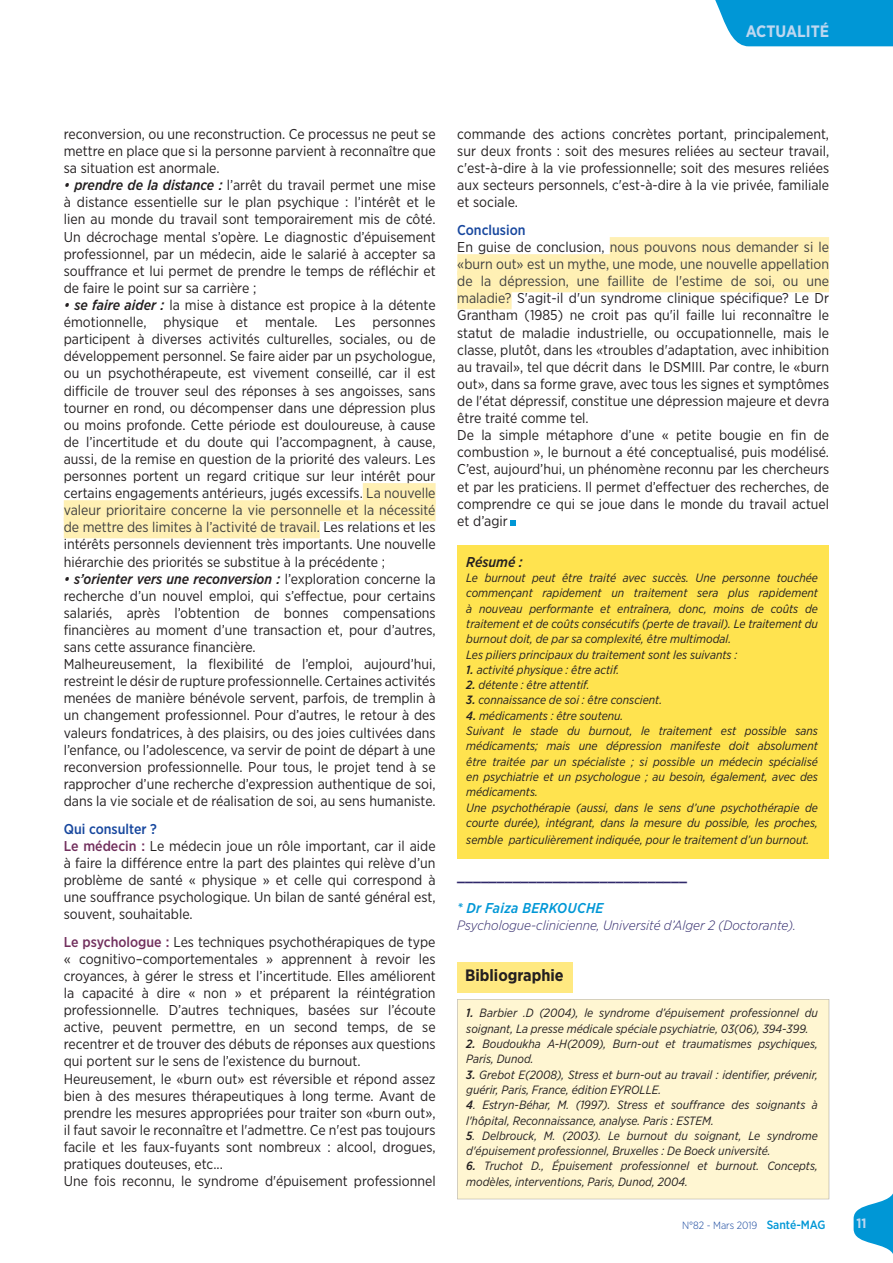
<style>
.page{position:relative;width:893px;height:1263px;background:#fff}
.page>*{position:absolute;margin:0;border:0;box-sizing:border-box;transform-origin:0 0}
.t1{font:700 16.5px "Gotham Narrow";color:#231f20}
.t2{font:700 16.5px "Gotham Narrow";color:#bdd7f0}
.t3{font:14.25px/17.1px "Gotham Narrow";color:#231f20;text-align:justify}
.t4{font:700 14.25px "Gotham Narrow";color:#30296b}
.t5{font:italic 500 14.25px "Gotham Narrow";letter-spacing:.02em;color:#0097d6}
.t6{font:italic 500 14.25px "Gotham Narrow";color:#231f20}
.t7{font:italic 300 13.5px "Gotham Narrow";color:#30296b}
.t8{font:700 13.5px "Gotham Narrow";color:#bdd7f0}
.t9{font:italic 12px/15.3px "Gotham Narrow";color:#231f20}
.t10{font:300 10.5px "Gotham Narrow";color:#17479e}
.s1{font-weight:500;font-style:italic}
.s2{color:#404041}
.s3{font-weight:500;color:#17479e}
.s4{font-weight:500;color:#72305e}
.s5{font-weight:500}
.s6{font-weight:500;font-size:12px;color:#0097d6}
</style>
<div class="page">
<div style="left:363px;top:483px;width:73px;height:21px;background:#fff0b4"></div>
<div style="left:64px;top:500px;width:372px;height:21px;background:#fff0b4"></div>
<div style="left:64px;top:517px;width:256px;height:21px;background:#fff0b4"></div>
<div style="left:610px;top:237px;width:219px;height:21px;background:#fff0b4"></div>
<div style="left:457px;top:254px;width:372px;height:21px;background:#fff0b4"></div>
<div style="left:457px;top:271px;width:372px;height:21px;background:#fff0b4"></div>
<div style="left:457px;top:288px;width:55px;height:21px;background:#fff0b4"></div>
<div style="left:457px;top:962px;width:116px;height:30px;background:#ffe981"></div>
<div style="left:457px;top:999px;width:372px;height:200px;background:#fff6d2"></div>
<div style="left:457px;top:545px;width:372px;height:314px;background:#ffe34f"></div>
<svg style="left:510px;top:520px;width:6px;height:6px"></svg>
<div style="left:715px;top:0;width:178px;height:46px;background:#0097d6"></div>
<svg style="left:854px;top:1193px;width:39px;height:61px"></svg>
<p class="t2" style="left:746px;top:24px;width:85px">ACTUALITÉ</p>
<p class="t3" style="left:64px;top:126px;width:373px">reconversion, ou une reconstruction. Ce processus ne peut se mettre en place que si la personne parvient à reconnaître que sa situation est anormale.</p>
<p class="t3" style="left:64px;top:178px;width:373px"><span class="s1">• prendre de la distance :</span> l’arrêt du travail permet une mise à distance essentielle sur le plan psychique : l’intérêt et le lien au monde du travail sont temporairement mis de côté.<br>Un décrochage mental s’opère. Le diagnostic d’épuisement professionnel, par un médecin, aide le salarié à accepter sa souffrance et lui permet de prendre le temps de réfléchir et de faire le point sur sa carrière ;</p>
<p class="t3" style="left:64px;top:297px;width:373px"><span class="s1">• se faire aider :</span> la mise à distance est propice à la détente émotionnelle, physique et mentale. Les personnes participent à diverses activités culturelles, sociales, ou de développement personnel. Se faire aider par un psychologue, ou un psychothérapeute, est vivement conseillé, car il est difficile de trouver seul des réponses à ses angoisses, sans tourner en rond, ou décompenser dans une dépression plus ou moins profonde. Cette période est douloureuse, à cause de l’incertitude et du doute qui l’accompagnent, à cause, aussi, de la remise en question de la priorité des valeurs. Les personnes portent un regard critique sur leur intérêt pour certains engagements antérieurs, jugés excessifs. <span class="s2">La nouvelle valeur prioritaire concerne la vie personnelle et la nécessité de mettre des limites à l’activité de travail.</span> Les relations et les intérêts personnels deviennent très importants. Une nouvelle hiérarchie des priorités se substitue à la précédente ;</p>
<p class="t3" style="left:64px;top:571px;width:373px;text-align:left"><span class="s1">• s’orienter vers une reconversion :</span> l’exploration concerne la recherche d’un nouvel emploi, qui s’effectue, pour certains salariés, après l’obtention de bonnes compensations financières au moment d’une transaction et, pour d’autres, sans cette assurance financière.<br>Malheureusement, la flexibilité de l’emploi, aujourd’hui, restreint le désir de rupture professionnelle. Certaines activités menées de manière bénévole servent, parfois, de tremplin à un changement professionnel. Pour d’autres, le retour à des valeurs fondatrices, à des plaisirs, ou des joies cultivées dans l’enfance, ou l’adolescence, va servir de point de départ à une reconversion professionnelle. Pour tous, le projet tend à se rapprocher d’une recherche d’expression authentique de soi, dans la vie sociale et de réalisation de soi, au sens humaniste.</p>
<p class="t3" style="left:64px;top:821px;width:373px;text-align:left"><span class="s3">Qui consulter ?<br></span><span class="s4">Le médecin :</span> Le médecin joue un rôle important, car il aide à faire la différence entre la part des plaintes qui relève d’un problème de santé « physique » et celle qui correspond à une souffrance psychologique. Un bilan de santé général est, souvent, souhaitable.</p>
<p class="t3" style="left:64px;top:934px;width:373px;text-align:left"><span class="s4">Le psychologue :</span> Les techniques psychothérapiques de type « cognitivo–comportementales » apprennent à revoir les croyances, à gérer le stress et l’incertitude. Elles améliorent la capacité à dire « non » et préparent la réintégration professionnelle. D’autres techniques, basées sur l’écoute active, peuvent permettre, en un second temps, de se recentrer et de trouver des débuts de réponses aux questions qui portent sur le sens de l’existence du burnout.<br>Heureusement, le «burn out» est réversible et répond assez bien à des mesures thérapeutiques à long terme. Avant de prendre les mesures appropriées pour traiter son «burn out», il faut savoir le reconnaître et l'admettre. Ce n'est pas toujours facile et les faux-fuyants sont nombreux : alcool, drogues, pratiques douteuses, etc...<br>Une fois reconnu, le syndrome d'épuisement professionnel</p>
<p class="t3" style="left:457px;top:126px;width:373px">commande des actions concrètes portant, principalement, sur deux fronts : soit des mesures reliées au secteur travail, c'est-à-dire à la vie professionnelle; soit des mesures reliées aux secteurs personnels, c'est-à-dire à la vie privée, familiale et sociale.</p>
<p class="t3" style="left:457px;top:222px;width:373px;text-align:left"><span class="s3">Conclusion<br></span>En guise de conclusion, <span class="s2">nous pouvons nous demander si le «burn out» est un mythe, une mode, une nouvelle appellation de la dépression, une faillite de l'estime de soi, ou une maladie?</span> S'agit-il d'un syndrome clinique spécifique? Le Dr Grantham (1985) ne croit pas qu'il faille lui reconnaître le statut de maladie industrielle, ou occupationnelle, mais le classe, plutôt, dans les «troubles d'adaptation, avec inhibition au travail», tel que décrit dans le DSMIII. Par contre, le «burn out», dans sa forme grave, avec tous les signes et symptômes de l'état dépressif, constitue une dépression majeure et devra être traité comme tel.<br>De la simple métaphore d’une « petite bougie en fin de combustion », le burnout a été conceptualisé, puis modélisé.<br>C’est, aujourd’hui, un phénomène reconnu par les chercheurs et par les praticiens. Il permet d’effectuer des recherches, de comprendre ce qui se joue dans le monde du travail actuel et d’agir</p>
<p class="t6" style="left:466px;top:556px;width:58px">Résumé :</p>
<p class="t9" style="left:466px;top:571px;width:353px">Le burnout peut être traité avec succès. Une personne touchée commençant rapidement un traitement sera plus rapidement à nouveau performante et entraînera, donc, moins de coûts de traitement et de coûts consécutifs (perte de travail). Le traitement du burnout doit, de par sa complexité, être multimodal.<br>Les piliers principaux du traitement sont les suivants :</p>
<p class="t9" style="left:466px;top:663px;width:154px"><span class="s5">1.</span> activité physique : être actif.</p>
<p class="t9" style="left:466px;top:678px;width:125px"><span class="s5">2.</span> détente : être attentif.</p>
<p class="t9" style="left:466px;top:693px;width:197px"><span class="s5">3.</span> connaissance de soi : être conscient.</p>
<p class="t9" style="left:466px;top:709px;width:353px"><span class="s5">4.</span> médicaments : être soutenu.<br>Suivant le stade du burnout, le traitement est possible sans médicaments; mais une dépression manifeste doit absolument être traitée par un spécialiste ; si possible un médecin spécialisé en psychiatrie et un psychologue ; au besoin, également, avec des médicaments.<br>Une psychothérapie (aussi, dans le sens d’une psychothérapie de courte durée), intégrant, dans la mesure du possible, les proches,</p>
<p class="t9" style="left:466px;top:833px;width:345px">semble particulièrement indiquée, pour le traitement d’un burnout.</p>
<p class="t4" style="left:457px;top:870px;width:231px">_____________________________</p>
<p class="t5" style="left:457px;top:902px;width:148px">* Dr Faiza BERKOUCHE</p>
<p class="t7" style="left:457px;top:919px;width:340px">Psychologue-clinicienne, Université d’Alger 2 (Doctorante).</p>
<p class="t1" style="left:465px;top:968px;width:100px">Bibliographie</p>
<p class="t9" style="left:466px;top:1006px;width:353px"><span class="s5">1.</span> Barbier .D (2004), le syndrome d’épuisement professionnel du soignant, La presse médicale spéciale psychiatrie, 03(06), 394-399.</p>
<p class="t9" style="left:466px;top:1037px;width:353px"><span class="s5">2.</span> Boudoukha A-H(2009), Burn-out et traumatismes psychiques,<br>Paris, Dunod.</p>
<p class="t9" style="left:466px;top:1068px;width:353px"><span class="s5">3.</span> Grebot E(2008), Stress et burn-out au travail : identifier, prévenir, guérir, Paris, France, édition EYROLLE.</p>
<p class="t9" style="left:466px;top:1098px;width:353px"><span class="s5">4</span>. Estryn-Béhar, M. (1997). Stress et souffrance des soignants à l'hôpital, Reconnaissance, analyse. Paris : ESTEM.</p>
<p class="t9" style="left:466px;top:1129px;width:353px"><span class="s5">5</span>. Delbrouck, M. (2003). Le burnout du soignant, Le syndrome d'épuisement professionnel, Bruxelles : De Boeck université.</p>
<p class="t9" style="left:466px;top:1159px;width:353px"><span class="s5">6.</span> Truchot D., Épuisement professionnel et burnout. Concepts, modèles, interventions, Paris, Dunod, 2004.</p>
<p class="t10" style="left:682px;top:1219px;width:145px">N°82 - Mars 2019 <span class="s6">Santé-MAG</span></p>
<p class="t8" style="left:857px;top:1218px;width:12px">11</p>
</div>
